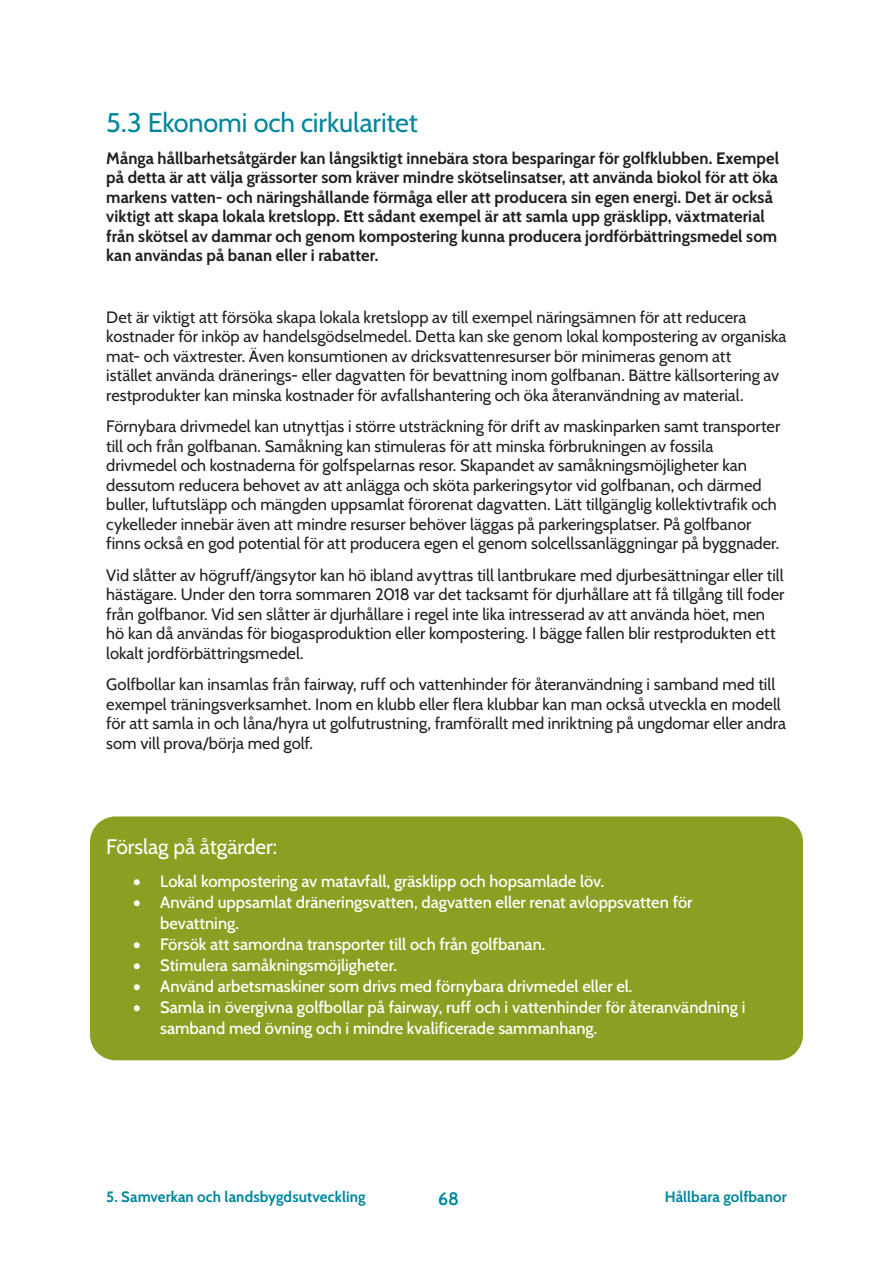
<style>
.page{position:relative;width:893px;height:1263px;background:#fff}
.page>*{position:absolute;margin:0;border:0;box-sizing:border-box;transform-origin:0 0}
.Heading_1{font:27px "Cabin";letter-spacing:-.005em;color:#00879c}
.Heading_2{font:21px "Cabin";color:#fff}
.t1{font:700 18px "Cabin";color:#00879c}
.Brödtext{font:16.5px/19.5px "Cabin";color:#231f20}
.t2{font:700 16.5px/19.5px "Cabin";color:#231f20}
.t3{font:500 16.5px/21px "Cabin";color:#fff}
.t4{font:700 15px "Cabin";letter-spacing:.005em;color:#00879c}
</style>
<div class="page">
<div style="left:90px;top:816px;width:713px;height:244px;background:#8aa022;border-radius:26px"></div>
<p class="Heading_1" style="left:106px;top:102px;width:313px">5.3 Ekonomi och cirkularitet</p>
<p class="t2" style="left:106px;top:147px;width:674px">Många hållbarhetsåtgärder kan långsiktigt innebära stora besparingar för golfklubben. Exempel på detta är att välja grässorter som kräver mindre skötselinsatser, att använda biokol för att öka markens vatten- och näringshållande förmåga eller att producera sin egen energi. Det är också viktigt att skapa lokala kretslopp. Ett sådant exempel är att samla upp gräsklipp, växtmaterial från skötsel av dammar och genom kompostering kunna producera jordförbättringsmedel som kan användas på banan eller i rabatter.</p>
<p class="Brödtext" style="left:106px;top:306px;width:682px">Det är viktigt att försöka skapa lokala kretslopp av till exempel näringsämnen för att reducera kostnader för inköp av handelsgödselmedel. Detta kan ske genom lokal kompostering av organiska mat- och växtrester. Även konsumtionen av dricksvattenresurser bör minimeras genom att<br>istället använda dränerings- eller dagvatten för bevattning inom golfbanan. Bättre källsortering av restprodukter kan minska kostnader för avfallshantering och öka återanvändning av material.</p>
<p class="Brödtext" style="left:106px;top:416px;width:675px">Förnybara drivmedel kan utnyttjas i större utsträckning för drift av maskinparken samt transporter till och från golfbanan. Samåkning kan stimuleras för att minska förbrukningen av fossila drivmedel och kostnaderna för golfspelarnas resor. Skapandet av samåkningsmöjligheter kan dessutom reducera behovet av att anlägga och sköta parkeringsytor vid golfbanan, och därmed buller, luftutsläpp och mängden uppsamlat förorenat dagvatten. Lätt tillgänglig kollektivtrafik och cykelleder innebär även att mindre resurser behöver läggas på parkeringsplatser. På golfbanor finns också en god potential för att producera egen el genom solcellssanläggningar på byggnader.</p>
<p class="Brödtext" style="left:106px;top:564px;width:680px">Vid slåtter av högruff/ängsytor kan hö ibland avyttras till lantbrukare med djurbesättningar eller till hästägare. Under den torra sommaren 2018 var det tacksamt för djurhållare att få tillgång till foder från golfbanor. Vid sen slåtter är djurhållare i regel inte lika intresserad av att använda höet, men hö kan då användas för biogasproduktion eller kompostering. I bägge fallen blir restprodukten ett lokalt jordförbättringsmedel.</p>
<p class="Brödtext" style="left:106px;top:674px;width:681px">Golfbollar kan insamlas från fairway, ruff och vattenhinder för återanvändning i samband med till exempel träningsverksamhet. Inom en klubb eller flera klubbar kan man också utveckla en modell för att samla in och låna/hyra ut golfutrustning, framförallt med inriktning på ungdomar eller andra som vill prova/börja med golf.</p>
<p class="Heading_2" style="left:106px;top:830px;width:172px">Förslag på åtgärder:</p>
<p class="t3" style="left:133px;top:869px;width:473px">• Lokal kompostering av matavfall, gräsklipp och hopsamlade löv.</p>
<p class="t3" style="left:160px;top:890px;width:534px;text-indent:-27px">• Använd uppsamlat dräneringsvatten, dagvatten eller renat avloppsvatten för bevattning.</p>
<p class="t3" style="left:133px;top:932px;width:414px">• Försök att samordna transporter till och från golfbanan.</p>
<p class="t3" style="left:133px;top:953px;width:265px">• Stimulera samåkningsmöjligheter.</p>
<p class="t3" style="left:133px;top:974px;width:501px">• Använd arbetsmaskiner som drivs med förnybara drivmedel eller el.</p>
<p class="t3" style="left:160px;top:995px;width:587px;text-indent:-27px">• Samla in övergivna golfbollar på fairway, ruff och i vattenhinder för återanvändning i samband med övning och i mindre kvalificerade sammanhang.</p>
<p class="t4" style="left:106px;top:1184px;width:261px">5. Samverkan och landsbygdsutveckling</p>
<p class="t4" style="left:665px;top:1184px;width:123px">Hållbara golfbanor</p>
<p class="t1" style="left:438px;top:1184px;width:22px">68</p>
</div>
